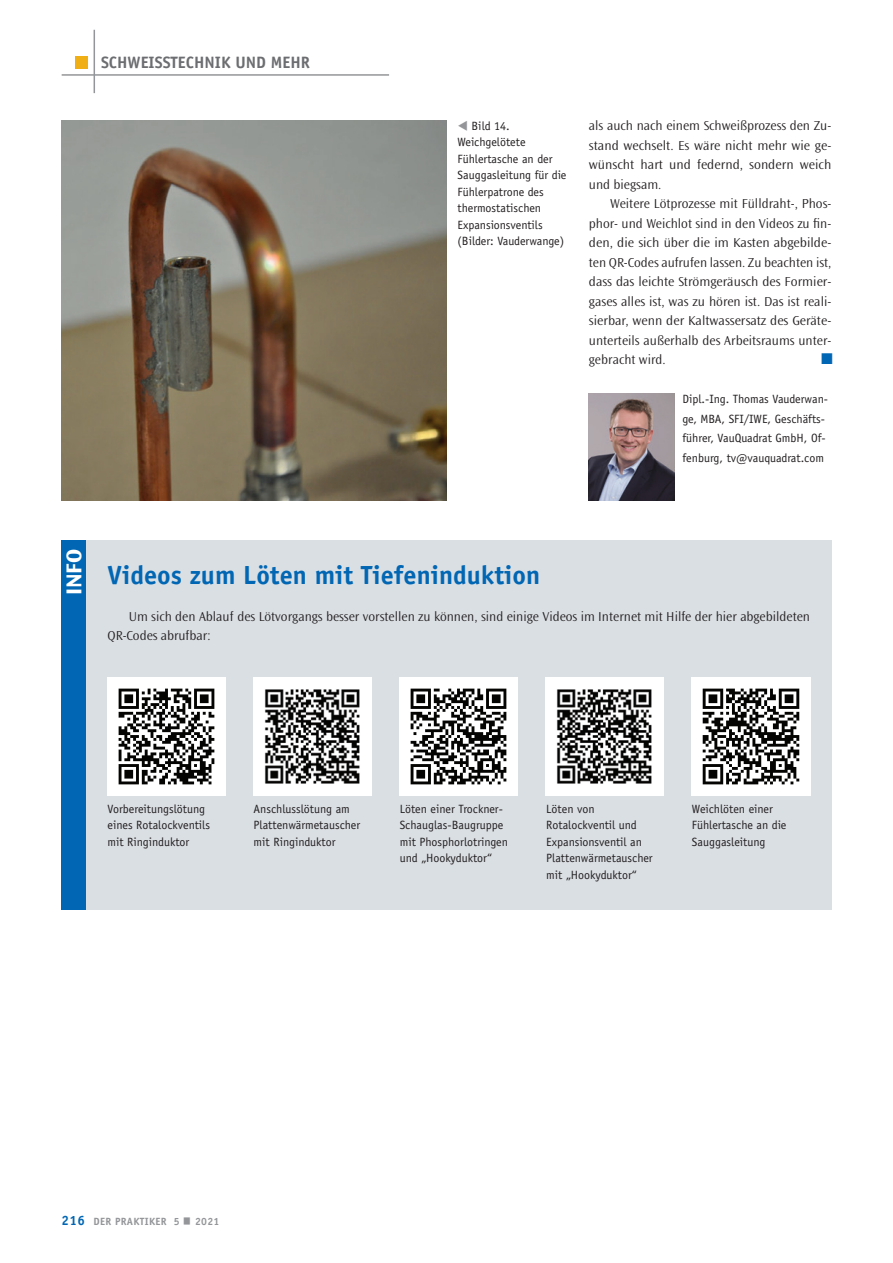
<style>
.page{position:relative;width:893px;height:1263px;background:#fff}
.page>*{position:absolute;margin:0;border:0;box-sizing:border-box;transform-origin:0 0}
.t1{font:700 69.3px "Ocean Sans Std";color:#939598;scale:.39 1}
.t2{font:700 26.25px "Officina Sans Std";color:#0166b3}
.t3{font:700 22.5px "Ocean Sans Std";color:#fff}
.t4{font:700 16.5px "Officina Sans";color:#6c6d70}
.t5{font:300 13.5px/19.5px "Ocean Sans Std";color:#231f20;text-align:justify}
.t6{font:12px/16.5px "Officina Sans Std";color:#231f20}
.t7{font:700 10.5px "Officina Sans";letter-spacing:.03em;color:#939598}
.s1{color:#939598}
.s2{font-size:13.5px;color:#0166b3}
</style>
<div class="page">
<hr style="left:62px;top:74px;width:327px;height:2px;background:#939598">
<hr style="left:94px;top:30px;width:1px;height:63px;background:#939598">
<div style="left:75px;top:56px;width:13px;height:12px;background:#f0b015"></div>
<img style="left:62px;top:120px;width:384px;height:381px">
<div style="left:86px;top:540px;width:745px;height:370px;background:#dadfe3"></div>
<div style="left:62px;top:540px;width:24px;height:370px;background:#0166b3"></div>
<img style="left:108px;top:678px;width:118px;height:118px">
<img style="left:254px;top:678px;width:118px;height:118px">
<img style="left:400px;top:678px;width:118px;height:118px">
<img style="left:546px;top:678px;width:118px;height:118px">
<img style="left:692px;top:678px;width:118px;height:118px">
<img style="left:589px;top:393px;width:85px;height:108px">
<p class="t4" style="left:101px;top:52px;width:210px">SCHWEISSTECHNIK UND MEHR</p>
<p class="t6" style="left:458px;top:117px;width:110px"><span class="s1">▼</span> Bild 14.<br>Weichgelötete<br>Fühlertasche an der<br>Sauggasleitung für die<br>Fühlerpatrone des thermostatischen<br>Expansionsventils (Bilder: Vauderwange)</p>
<p class="t5" style="left:589px;top:116px;width:244px">als auch nach einem Schweißprozess den Zu&shy;stand wechselt. Es wäre nicht mehr wie ge&shy;wünscht hart und federnd, sondern weich und biegsam.</p>
<p class="t5" style="left:589px;top:194px;width:244px;text-indent:21px">Weitere Lötprozesse mit Fülldraht-, Phos&shy;phor- und Weichlot sind in den Videos zu fin&shy;den, die sich über die im Kasten abgebilde&shy;ten QR-Codes aufrufen lassen. Zu beachten ist, dass das leichte Strömgeräusch des Formier&shy;gases alles ist, was zu hören ist. Das ist reali&shy;sierbar, wenn der Kaltwassersatz des Geräte&shy;unterteils außerhalb des Arbeitsraums unter&shy;gebracht wird.</p>
<p class="t6" style="left:682px;top:389px;width:147px;line-height:19.5px">Dipl.-Ing. Thomas Vauderwan&shy;ge, MBA, SFI/IWE, Geschäfts&shy;führer, VauQuadrat GmbH, Of&shy;fenburg, tv@vauquadrat.com</p>
<h3 class="t3" style="left:61px;top:595px;width:48px;rotate:-90deg">INFO</h3>
<h2 class="t2" style="left:108px;top:559px;width:434px">Videos zum Löten mit Tiefeninduktion</h2>
<p class="t5" style="left:108px;top:607px;width:704px;text-indent:21px">Um sich den Ablauf des Lötvorgangs besser vorstellen zu können, sind einige Videos im Internet mit Hilfe der hier abgebildeten<br>QR-Codes abrufbar:</p>
<p class="t6" style="left:108px;top:800px;width:104px">Vorbereitungslötung eines Rotalockventils mit Ringinduktor</p>
<p class="t6" style="left:254px;top:800px;width:108px">Anschlusslötung am<br>Plattenwärmetauscher mit Ringinduktor</p>
<p class="t6" style="left:400px;top:800px;width:110px">Löten einer Trockner-<br>Schauglas-Baugruppe mit Phosphorlotringen und „Hookyduktor“</p>
<p class="t6" style="left:546px;top:800px;width:108px">Löten von<br>Rotalockventil und<br>Expansionsventil an<br>Plattenwärmetauscher mit „Hookyduktor“</p>
<p class="t6" style="left:692px;top:800px;width:96px">Weichlöten einer<br>Fühlertasche an die<br>Sauggasleitung</p>
<p class="t7" style="left:62px;top:1214px;width:119px"><span class="s2">216</span> DER PRAKTIKER 5</p>
<h1 class="t1" style="left:183px;top:1177px;width:21px">-</h1>
<p class="t7" style="left:195px;top:1214px;width:26px">2021</p>
</div>
